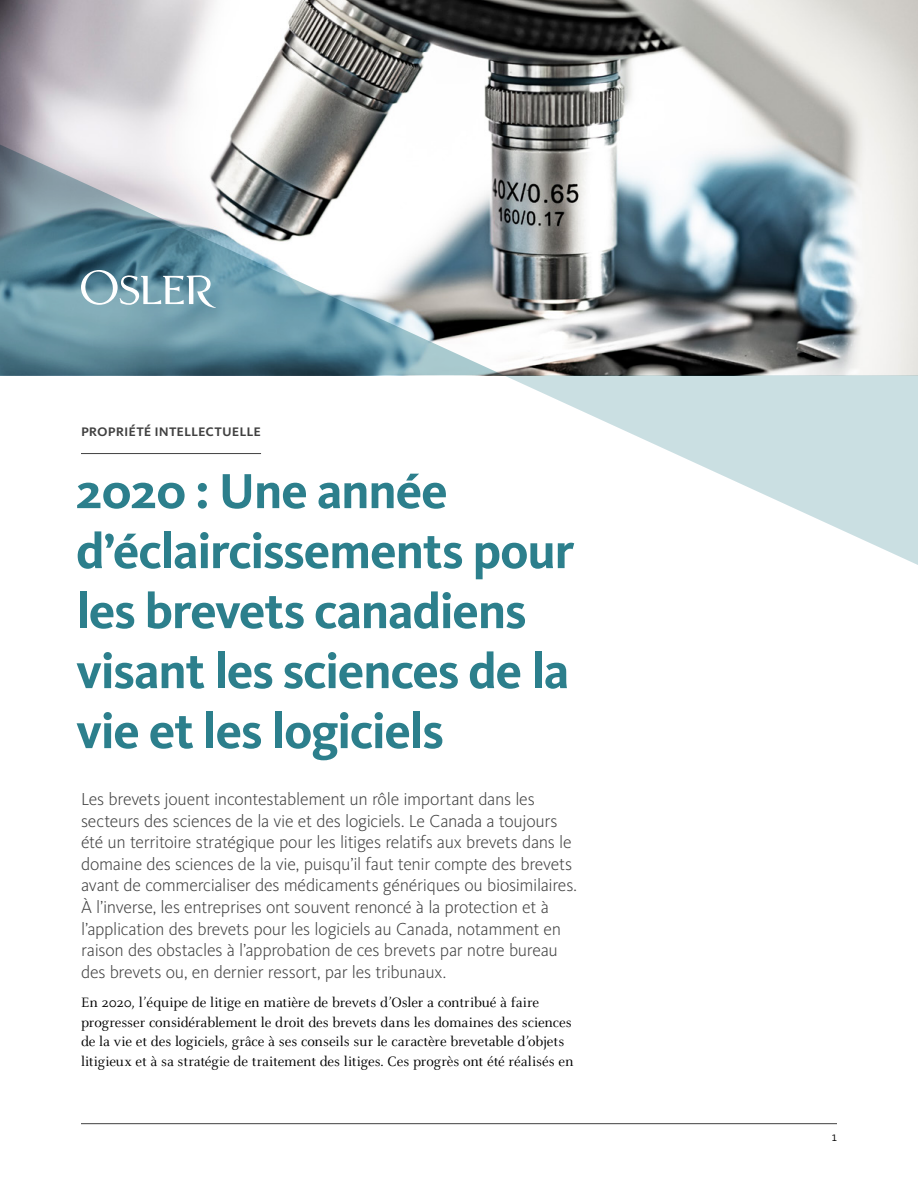
<style>
.page{position:relative;width:918px;height:1188px;background:#fff}
.page>*{position:absolute;margin:0;border:0;box-sizing:border-box;transform-origin:0 0}
.t1{font:700 51px/60px "Kievit Pro";letter-spacing:-.025em;color:#2c7f8c}
.Introduction{font:300 18px/21.6px "Kievit Pro";letter-spacing:-.015em;color:#414141}
.Category_Name{font:500 16.5px "Kievit Pro";letter-spacing:-.005em;color:#414141}
.Body{font:15px/19.5px "Celeste OT";letter-spacing:-.005em;color:#000}
.Page_Folio{font:9.75px "Kievit Pro";color:#000}
</style>
<div class="page">
<img style="left:0;top:0;width:918px;height:375px">
<svg style="left:0;top:138px;width:504px;height:237px"></svg>
<svg style="left:504px;top:375px;width:414px;height:190px"></svg>
<hr style="left:81px;top:453px;width:180px;height:1px;background:#414141">
<svg style="left:81px;top:270px;width:135px;height:38px"></svg>
<hr style="left:81px;top:1123px;width:756px;height:1px;background:#414141">
<p class="Category_Name" style="left:81px;top:420px;width:182px">propriété intellectuelle</p>
<h1 class="t1" style="left:76px;top:461px;width:500px">2020 : Une année d’éclaircissements pour les brevets canadiens visant les sciences de la vie et les logiciels</h1>
<p class="Introduction" style="left:81px;top:788px;width:497px">Les brevets jouent incontestablement un rôle important dans les secteurs des sciences de la vie et des logiciels. Le Canada a toujours été un territoire stratégique pour les litiges relatifs aux brevets dans le domaine des sciences de la vie, puisqu’il faut tenir compte des brevets avant de commercialiser des médicaments génériques ou biosimilaires.<br>À l’inverse, les entreprises ont souvent renoncé à la protection et à l’application des brevets pour les logiciels au Canada, notamment en raison des obstacles à l’approbation de ces brevets par notre bureau des brevets ou, en dernier ressort, par les tribunaux.</p>
<p class="Body" style="left:81px;top:993px;width:494px">En 2020, l’équipe de litige en matière de brevets d’Osler a contribué à faire progresser considérablement le droit des brevets dans les domaines des sciences de la vie et des logiciels, grâce à ses conseils sur le caractère brevetable d’objets litigieux et à sa stratégie de traitement des litiges. Ces progrès ont été réalisés en</p>
<p class="Page_Folio" style="left:832px;top:1132px;width:7px">1</p>
</div>
